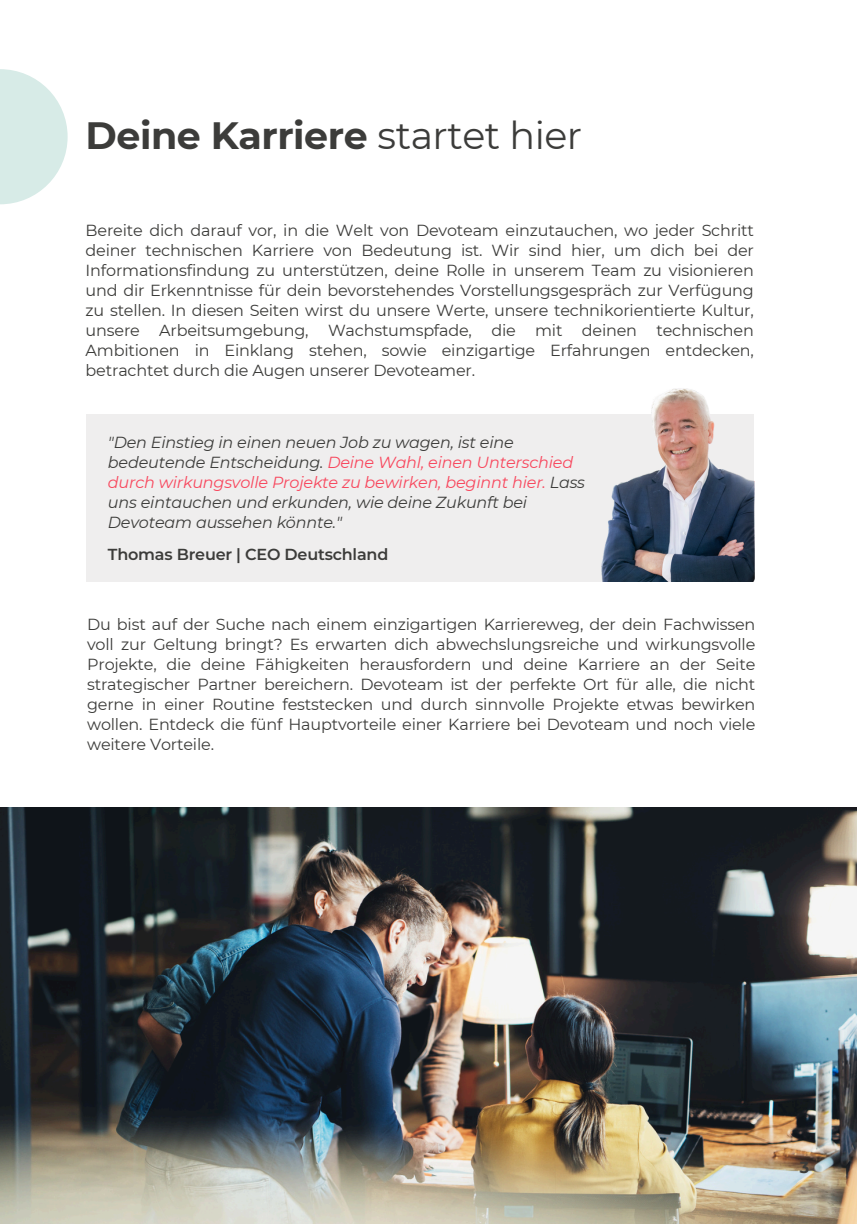
<style>
.page{position:relative;width:857px;height:1224px;background:#fff}
.page>*{position:absolute;margin:0;border:0;box-sizing:border-box;transform-origin:0 0}
.t1{font:700 38px "Montserrat";letter-spacing:-.01em;color:#3c3c3a}
.t2{font:16px/20px "Montserrat";letter-spacing:-.01em;color:#3c3c3a;text-align:justify}
.t3{font:italic 16px/20px "Montserrat";letter-spacing:-.01em;color:#3c3c3a}
.t4{font:600 16px "Montserrat";letter-spacing:-.01em;color:#3c3c3a}
.t5{font:700 16px "Montserrat";color:#3c3c3a}
.s1{font-weight:400}
.s2{color:#f8485e}
</style>
<div class="page">
<img style="left:0;top:807px;width:856px;height:417px">
<svg style="left:0;top:69px;width:68px;height:135px;fill:#d7ebe7"></svg>
<div style="left:86px;top:414px;width:667px;height:167px;background:#efeeee"></div>
<img style="left:601px;top:388px;width:153px;height:193px">
<p class="t1" style="left:86px;top:112px;width:498px">Deine Karriere <span class="s1">startet hier</span></p>
<p class="t2" style="left:86px;top:220px;width:669px">Bereite dich darauf vor, in die Welt von Devoteam einzutauchen, wo jeder Schritt deiner technischen Karriere von Bedeutung ist. Wir sind hier, um dich bei der Informationsfindung zu unterstützen, deine Rolle in unserem Team zu visionieren und dir Erkenntnisse für dein bevorstehendes Vorstellungsgespräch zur Verfügung zu stellen. In diesen Seiten wirst du unsere Werte, unsere technikorientierte Kultur, unsere Arbeitsumgebung, Wachstumspfade, die mit deinen technischen Ambitionen in Einklang stehen, sowie einzigartige Erfahrungen entdecken, betrachtet durch die Augen unserer Devoteamer.</p>
<h2 class="t3" style="left:108px;top:432px;width:478px">"Den Einstieg in einen neuen Job zu wagen, ist eine bedeutende Entscheidung. <span class="s2">Deine Wahl, einen Unterschied durch wirkungsvolle Projekte zu bewirken, beginnt hier.</span> Lass uns eintauchen und erkunden, wie deine Zukunft bei Devoteam aussehen könnte."</h2>
<p class="t4" style="left:108px;top:545px;width:282px">Thomas Breuer | CEO Deutschland</p>
<p class="t2" style="left:87px;top:614px;width:669px">Du bist auf der Suche nach einem einzigartigen Karriereweg, der dein Fachwissen voll zur Geltung bringt? Es erwarten dich abwechslungsreiche und wirkungsvolle Projekte, die deine Fähigkeiten herausfordern und deine Karriere an der Seite strategischer Partner bereichern. Devoteam ist der perfekte Ort für alle, die nicht gerne in einer Routine feststecken und durch sinnvolle Projekte etwas bewirken wollen. Entdeck die fünf Hauptvorteile einer Karriere bei Devoteam und noch viele weitere Vorteile.</p>
<p class="t5" style="left:799px;top:1158px;width:11px">3</p>
</div>
